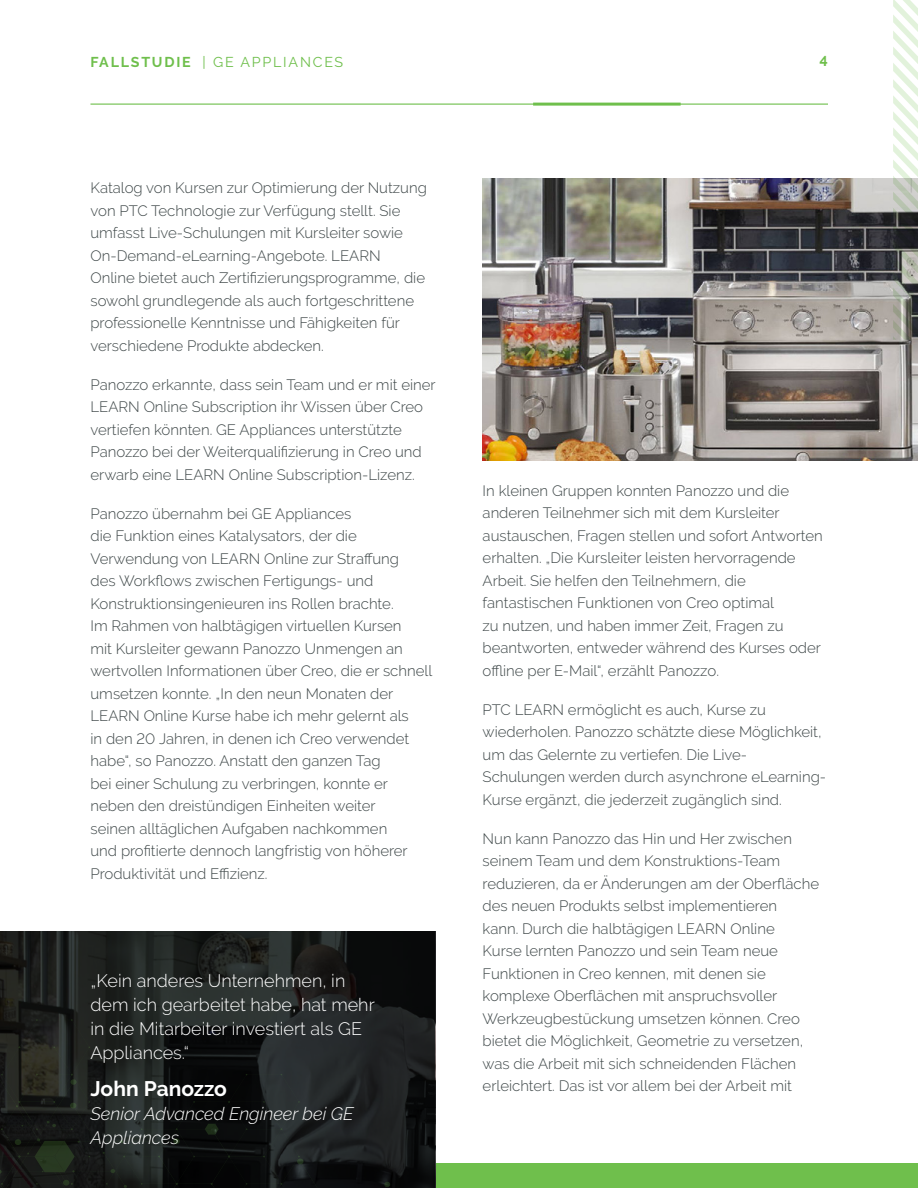
<style>
.page{position:relative;width:918px;height:1188px;background:#fff}
.page>*{position:absolute;margin:0;border:0;box-sizing:border-box;transform-origin:0 0}
.t1{font:700 21px "PTC Raleway";color:#fff}
.t2{font:300 18px/24px "PTC Raleway";color:#fff}
.t3{font:italic 300 18px/24px "PTC Raleway";color:#fff}
.t4{font:300 15px/22.5px "PTC Raleway";color:#3d4647}
.t5{font:14.25px "PTC Raleway";letter-spacing:.125em;color:#6fbf4c}
.t6{font:700 14.25px "PTC Raleway";color:#6fbf4c}
.s1{font-weight:700}
</style>
<div class="page">
<div style="left:0;top:1164px;width:918px;height:24px;background:#6fbf4c"></div>
<hr style="left:90px;top:104px;width:738px;height:1px;background:#6fbf4c">
<svg style="left:893px;top:0;width:25px;height:179px"></svg>
<svg style="left:0;top:932px;width:435px;height:256px;background:#1b1e1d"></svg>
<hr style="left:533px;top:103px;width:148px;height:3px;background:#6fbf4c">
<img style="left:483px;top:179px;width:435px;height:281px">
<svg style="left:0;top:1019px;width:391px;height:169px;background:#1a1d1c"></svg>
<p class="t5" style="left:90px;top:54px;width:254px"><span class="s1">FALLSTUDIE</span> | GE APPLIANCES</p>
<p class="t6" style="left:820px;top:53px;width:10px">4</p>
<p class="t4" style="left:90px;top:176px;width:338px">Katalog von Kursen zur Optimierung der Nutzung von PTC Technologie zur Verfügung stellt. Sie umfasst Live-Schulungen mit Kursleiter sowie On-Demand-eLearning-Angebote. LEARN Online bietet auch Zertifizierungsprogramme, die sowohl grundlegende als auch fortgeschrittene professionelle Kenntnisse und Fähigkeiten für verschiedene Produkte abdecken.</p>
<p class="t4" style="left:90px;top:373px;width:347px">Panozzo erkannte, dass sein Team und er mit einer LEARN Online Subscription ihr Wissen über Creo vertiefen könnten. GE Appliances unterstützte Panozzo bei der Weiterqualifizierung in Creo und erwarb eine LEARN Online Subscription-Lizenz.</p>
<p class="t4" style="left:90px;top:502px;width:343px">Panozzo übernahm bei GE Appliances<br>die Funktion eines Katalysators, der die Verwendung von LEARN Online zur Straffung<br>des Workflows zwischen Fertigungs- und Konstruktionsingenieuren ins Rollen brachte.<br>Im Rahmen von halbtägigen virtuellen Kursen<br>mit Kursleiter gewann Panozzo Unmengen an wertvollen Informationen über Creo, die er schnell umsetzen konnte. „In den neun Monaten der LEARN Online Kurse habe ich mehr gelernt als<br>in den 20 Jahren, in denen ich Creo verwendet habe“, so Panozzo. Anstatt den ganzen Tag<br>bei einer Schulung zu verbringen, konnte er neben den dreistündigen Einheiten weiter<br>seinen alltäglichen Aufgaben nachkommen<br>und profitierte dennoch langfristig von höherer Produktivität und Effizienz.</p>
<p class="t2" style="left:90px;top:968px;width:286px">„Kein anderes Unternehmen, in dem ich gearbeitet habe, hat mehr in die Mitarbeiter investiert als GE<br>Appliances.“</p>
<h1 class="t1" style="left:90px;top:1077px;width:138px">John Panozzo</h1>
<p class="t3" style="left:90px;top:1102px;width:265px">Senior Advanced Engineer bei GE<br>Appliances</p>
<p class="t4" style="left:483px;top:479px;width:342px">In kleinen Gruppen konnten Panozzo und die anderen Teilnehmer sich mit dem Kursleiter austauschen, Fragen stellen und sofort Antworten erhalten. „Die Kursleiter leisten hervorragende Arbeit. Sie helfen den Teilnehmern, die fantastischen Funktionen von Creo optimal<br>zu nutzen, und haben immer Zeit, Fragen zu beantworten, entweder während des Kurses oder offline per E-Mail“, erzählt Panozzo.</p>
<p class="t4" style="left:483px;top:698px;width:345px">PTC LEARN ermöglicht es auch, Kurse zu wiederholen. Panozzo schätzte diese Möglichkeit, um das Gelernte zu vertiefen. Die Live-Schulungen werden durch asynchrone eLearning-Kurse ergänzt, die jederzeit zugänglich sind.</p>
<p class="t4" style="left:483px;top:827px;width:338px">Nun kann Panozzo das Hin und Her zwischen seinem Team und dem Konstruktions-Team reduzieren, da er Änderungen am der Oberfläche des neuen Produkts selbst implementieren<br>kann. Durch die halbtägigen LEARN Online<br>Kurse lernten Panozzo und sein Team neue Funktionen in Creo kennen, mit denen sie komplexe Oberflächen mit anspruchsvoller Werkzeugbestückung umsetzen können. Creo bietet die Möglichkeit, Geometrie zu versetzen, was die Arbeit mit sich schneidenden Flächen erleichtert. Das ist vor allem bei der Arbeit mit</p>
</div>
